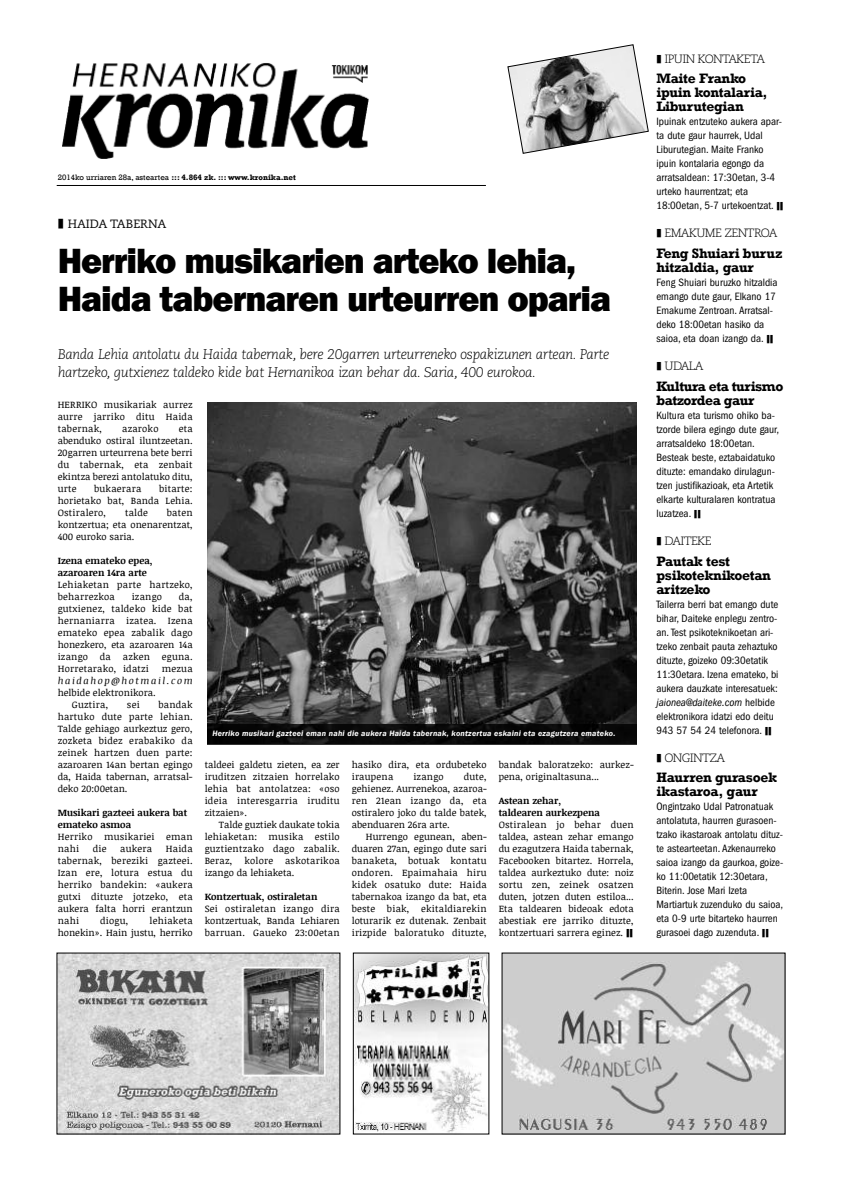
<style>
.page{position:relative;width:842px;height:1191px;background:#fff}
.page>*{position:absolute;margin:0;border:0;box-sizing:border-box;transform-origin:0 0}
.t1{font:800 36px/38px "Franklin Gothic";letter-spacing:-.03em;color:#000}
.t2{font:700 14px/14px "Rockwell";letter-spacing:-.02em;color:#000}
.t3{font:italic 300 14px/18px "Caecilia LT Std";letter-spacing:-.03em;color:#000}
.t4{font:300 12px "Caecilia LT Std";letter-spacing:-.055em;color:#000}
.t5{font:12px "Caecilia LT Std";color:#050505}
.t6{font:condensed 11px/14px "ITC Franklin Gothic Std";color:#000}
.t7{font:9.5px/12px "Noticia Text";letter-spacing:.015em;color:#000;text-align:justify}
.t8{font:700 9.5px/12px "Noticia Text";color:#000}
.t9{font:italic 9.5px "Noticia Text";letter-spacing:.165em;color:#000}
.t10{font:italic 600 8px "Franklin Gothic";letter-spacing:.03em;color:#fff}
.t11{font:700 8px "Rockwell";color:#000}
.s1{font-weight:400}
.s2{font-style:italic}
</style>
<div class="page">
<img style="left:62px;top:63px;width:307px;height:96px">
<hr style="left:57px;top:185px;width:429px;height:1px;background:#000">
<img style="left:326px;top:63px;width:43px;height:21px">
<img style="left:59px;top:954px;width:279px;height:178px">
<img style="left:504px;top:954px;width:279px;height:178px">
<img style="left:355px;top:954px;width:132px;height:178px">
<svg style="left:508px;top:44px;width:141px;height:110px"></svg>
<img style="left:207px;top:402px;width:429px;height:323px">
<hr style="left:207px;top:744px;width:429px;height:1px;background:#333">
<img style="left:207px;top:725px;width:429px;height:19px">
<p class="t11" style="left:58px;top:172px;width:240px"><span class="s1">2014ko urriaren 28a, asteartea</span> ::: 4.864 zk. ::: www.kronika.net</p>
<p class="t5" style="left:68px;top:218px;width:100px">HAIDA TABERNA</p>
<h1 class="t1" style="left:58px;top:241px;width:555px">Herriko musikarien arteko lehia,<br>Haida tabernaren urteurren oparia</h1>
<h2 class="t3" style="left:58px;top:346px;width:553px">Banda Lehia antolatu du Haida tabernak, bere 20garren urteurreneko ospakizunen artean. Parte hartzeko, gutxienez taldeko kide bat Hernanikoa izan behar da. Saria, 400 eurokoa.</h2>
<p class="t7" style="left:58px;top:398px;width:136px">Herriko musikariak aurrez aurre jarriko ditu Haida tabernak,</p>
<p class="t7" style="left:122px;top:422px;width:38px">azaroko</p>
<p class="t7" style="left:58px;top:422px;width:137px;text-indent:121px">eta abenduko ostiral iluntzeetan.<br>20garren urteurrena bete berri du tabernak, eta zenbait ekintza berezi antolatuko ditu, urte</p>
<p class="t7" style="left:58px;top:482px;width:136px;text-indent:101px">bitarte: horietako bat, Banda Lehia. ostiralero,</p>
<p class="t7" style="left:94px;top:482px;width:49px">bukaerara</p>
<p class="t7" style="left:58px;top:506px;width:136px;text-indent:109px">baten kontzertua; eta onenarentzat, 400 euroko saria.</p>
<p class="t8" style="left:58px;top:554px;width:96px">Izena emateko epea, azaroaren 14ra arte</p>
<p class="t7" style="left:58px;top:578px;width:136px">Lehiaketan parte hartzeko, beharrezkoa</p>
<p class="t7" style="left:125px;top:506px;width:24px">talde</p>
<p class="t7" style="left:58px;top:590px;width:136px;text-indent:121px">da, gutxienez, taldeko kide bat hernaniarra izatea. izena emateko epea zabalik dago honezkero, eta azaroaren 14a izango da azken eguna.<br>Horretarako, idatzi</p>
<p class="t7" style="left:132px;top:590px;width:32px">izango</p>
<p class="t7" style="left:162px;top:662px;width:32px">mezua</p>
<p class="t9" style="left:58px;top:674px;width:136px">haidahop@hotmail.com</p>
<p class="t7" style="left:72px;top:686px;width:85px;text-indent:-14px">helbide elektronikora.<br>Guztira,</p>
<p class="t7" style="left:58px;top:698px;width:136px;text-indent:101px">bandak hartuko dute parte lehian.<br>Talde gehiago aurkeztuz gero, zozketa bidez erabakiko da zeinek hartzen duen parte: azaroaren 14an bertan egingo da, Haida tabernan, arratsal&shy;deko 20:00etan.</p>
<p class="t8" style="left:58px;top:806px;width:131px">Musikari gazteei aukera bat emateko asmoa</p>
<p class="t7" style="left:58px;top:830px;width:136px">Herriko musikariei eman nahi</p>
<p class="t7" style="left:127px;top:698px;width:14px">sei</p>
<p class="t7" style="left:58px;top:842px;width:136px;text-indent:108px">Haida tabernak, bereziki gazteei. izan ere, lotura estua du herriko bandekin: «aukera gutxi dituzte jotzeko, eta aukera falta horri erantzun nahi</p>
<p class="t7" style="left:93px;top:842px;width:15px">die</p>
<p class="t7" style="left:120px;top:842px;width:34px">aukera</p>
<p class="t7" style="left:58px;top:914px;width:136px;text-align:right">lehiaketa<br>honekin». Hain justu, herriko</p>
<p class="t7" style="left:100px;top:914px;width:30px">diogu,</p>
<p class="t10" style="left:212px;top:728px;width:405px">Herriko musikari gazteei eman nahi die aukera Haida tabernak, kontzertua eskaini eta ezagutzera emateko.</p>
<p class="t7" style="left:205px;top:758px;width:136px">taldeei galdetu zieten, ea zer iruditzen zitzaien horrelako lehia bat antolatzea: «oso ideia interesgarria iruditu zitzaien».</p>
<p class="t7" style="left:205px;top:818px;width:136px;text-indent:14px">Talde guztiek daukate tokia lehiaketan: musika estilo guztientzako dago zabalik.<br>Beraz,</p>
<p class="t7" style="left:205px;top:854px;width:136px;text-indent:80px">askotarikoa izango da lehiaketa.</p>
<p class="t8" style="left:205px;top:890px;width:114px">Kontzertuak, ostiraletan</p>
<p class="t7" style="left:205px;top:902px;width:136px">Sei ostiraletan izango dira kontzertuak, Banda Lehiaren barruan. Gaueko 23:00etan</p>
<p class="t7" style="left:244px;top:854px;width:30px">kolore</p>
<p class="t7" style="left:352px;top:758px;width:136px">hasiko dira, eta ordubeteko iraupena</p>
<p class="t7" style="left:352px;top:770px;width:136px;text-indent:112px">dute, gehienez. Aurrenekoa, azaroa&shy;ren 21ean izango da, eta ostiralero joko du talde batek, abenduaren 26ra arte.</p>
<p class="t7" style="left:352px;top:830px;width:137px;text-indent:14px">Hurrengo egunean, aben&shy;duaren 27an, egingo dute sari banaketa, botuak kontatu ondoren. epaimahaia hiru kidek osatuko dute: Haida tabernakoa izango da bat, eta beste biak, ekitaldiarekin loturarik ez dutenak. Zenbait irizpide baloratuko dituzte,</p>
<p class="t7" style="left:413px;top:770px;width:32px">izango</p>
<p class="t7" style="left:499px;top:758px;width:136px">bandak baloratzeko: aurkez&shy;pena, originaltasuna...</p>
<p class="t8" style="left:499px;top:794px;width:103px">Astean zehar, taldearen aurkezpena</p>
<p class="t7" style="left:499px;top:818px;width:136px">ostiralean jo behar duen taldea, astean zehar emango du ezagutzera Haida tabernak, Facebooken bitartez. Horrela, taldea aurkeztuko dute: noiz sortu zen, zeinek osatzen duten, jotzen duten estiloa... eta taldearen bideoak edota abestiak ere jarriko dituzte, kontzertuari sarrera eginez.</p>
<p class="t4" style="left:664px;top:53px;width:102px">IPUIN KONTAKETA</p>
<h2 class="t2" style="left:656px;top:71px;width:113px">Maite Franko ipuin kontalaria,<br>Liburutegian</h2>
<p class="t6" style="left:656px;top:116px;width:127px">Ipuinak entzuteko aukera apar&shy;ta dute gaur haurrek, Udal<br>Liburutegian. Maite Franko ipuin kontalaria egongo da arratsaldean: 17:30etan, 3-4 urteko haurrentzat; eta<br>18:00etan, 5-7 urtekoentzat.</p>
<p class="t4" style="left:664px;top:228px;width:114px">EMAKUME ZENTROA</p>
<h2 class="t2" style="left:656px;top:246px;width:127px">Feng Shuiari buruz hitzaldia, gaur</h2>
<p class="t6" style="left:656px;top:276px;width:123px">Feng Shuiari buruzko hitzaldia emango dute gaur, Elkano 17<br>Emakume Zentroan. Arratsal&shy;deko 18:00etan hasiko da saioa, eta doan izango da.</p>
<p class="t4" style="left:664px;top:361px;width:40px">UDALA</p>
<h2 class="t2" style="left:656px;top:379px;width:128px">Kultura eta turismo batzordea gaur</h2>
<p class="t6" style="left:656px;top:409px;width:124px">Kultura eta turismo ohiko ba&shy;tzorde bilera egingo dute gaur, arratsaldeko 18:00etan.<br>Besteak beste, eztabaidatuko dituzte: emandako dirulagun&shy;tzen justifikazioak, eta Artetik elkarte kulturalaren kontratua luzatzea.</p>
<p class="t4" style="left:664px;top:535px;width:49px">DAITEKE</p>
<h2 class="t2" style="left:656px;top:553px;width:116px">Pautak test psikoteknikoetan aritzeko</h2>
<p class="t6" style="left:656px;top:598px;width:124px">Tailerra berri bat emango dute bihar, Daiteke enplegu zentro&shy;an. Test psikoteknikoetan ari&shy;tzeko zenbait pauta zehaztuko dituzte, goizeko 09:30etatik<br>11:30etara. Izena emateko, bi aukera dauzkate interesatuek: <span class="s2">jaionea@daiteke.com</span> helbide elektronikora idatzi edo deitu<br>943 57 54 24 telefonora.</p>
<p class="t4" style="left:664px;top:752px;width:62px">ONGINTZA</p>
<h2 class="t2" style="left:656px;top:770px;width:122px">Haurren gurasoek ikastaroa, gaur</h2>
<p class="t6" style="left:656px;top:800px;width:128px">Ongintzako Udal Patronatuak antolatuta, haurren gurasoen&shy;tzako ikastaroak antolatu dituz&shy;te astearteetan. Azkenaurreko saioa izango da gaurkoa, goize&shy;ko 11:00etatik 12:30etara,<br>Biterin. Jose Mari Izeta<br>Martiartuk zuzenduko du saioa, eta 0-9 urte bitarteko haurren gurasoei dago zuzenduta.</p>
</div>
